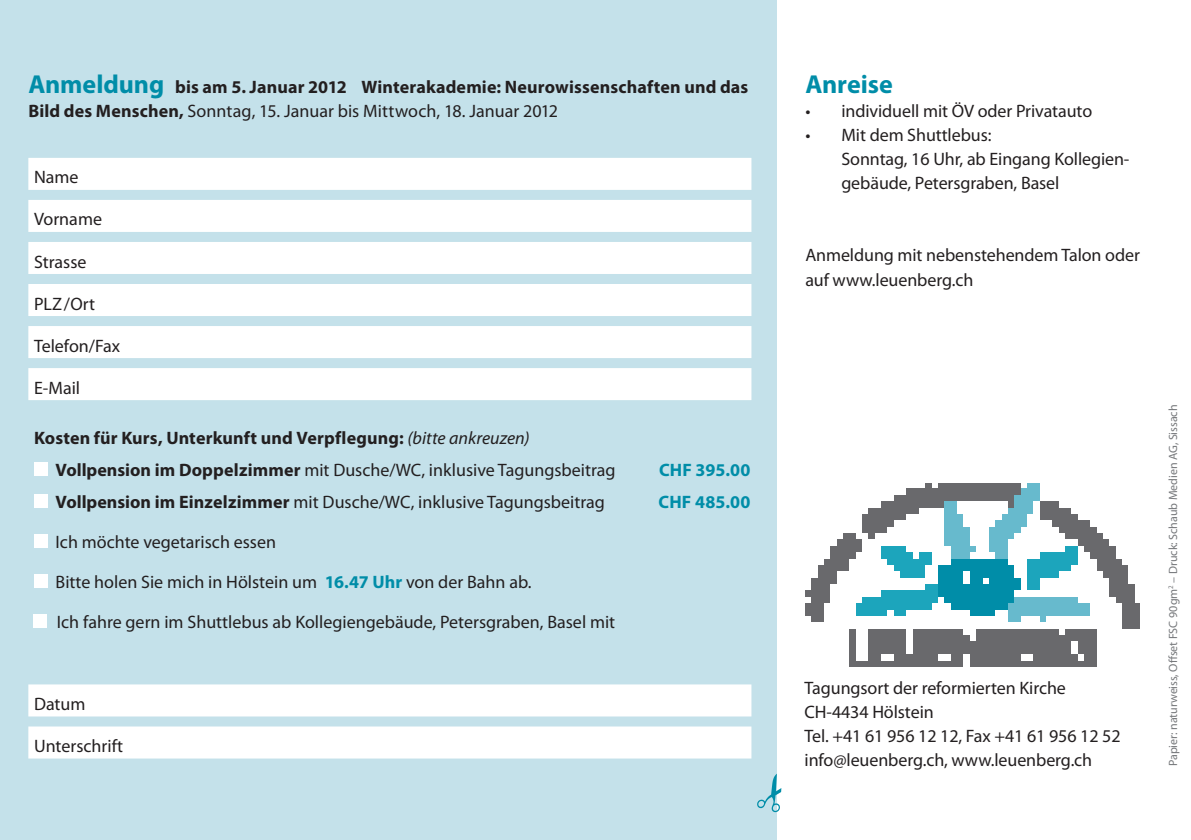
<style>
.page{position:relative;width:1191px;height:840px;background:#fff}
.page>*{position:absolute;margin:0;border:0;box-sizing:border-box;transform-origin:0 0}
._14_Grundtext_9_12{font:700 26px "Myriad Pro";letter-spacing:-.005em;color:#008da8}
._14_Grundtext_9_12-2{font:18px/24px "Myriad Pro";letter-spacing:-.005em;color:#231f20}
._19_Talontext{font:18px "Myriad Pro";color:#231f20}
._12_Untertitel_Gross{font:700 18px/24px "Myriad Pro";letter-spacing:.005em;color:#231f20}
._19_Talontext-2{font:700 18px/32px "Myriad Pro";letter-spacing:.01em;color:#231f20}
._19_Talontext_Linie{font:18px "Myriad Pro";color:#231f20}
._19_Talontext-3{font:700 18px "Myriad Pro";letter-spacing:.01em;color:#008da8}
._14_Grundtext_9_12-3{font:12px "Myriad Pro";letter-spacing:-.005em;color:#76787b}
.s1{font-size:26px;color:#008da8}
.s2{font-weight:400}
.s3{font-weight:400;font-style:italic}
.s4{font-weight:700}
.s5{font-weight:700;color:#008da8}
</style>
<div class="page">
<div style="left:0;top:0;width:777px;height:839px;background:#c4e1ea"></div>
<img style="left:805px;top:483px;width:334px;height:183px">
<svg style="left:757px;top:773px;width:24px;height:38px"></svg>
<div style="left:28px;top:158px;width:723px;height:32px;background:#fff"></div>
<div style="left:28px;top:200px;width:723px;height:32px;background:#fff"></div>
<div style="left:28px;top:242px;width:723px;height:32px;background:#fff"></div>
<div style="left:28px;top:284px;width:723px;height:32px;background:#fff"></div>
<div style="left:28px;top:326px;width:723px;height:32px;background:#fff"></div>
<div style="left:28px;top:368px;width:723px;height:32px;background:#fff"></div>
<div style="left:28px;top:684px;width:723px;height:32px;background:#fff"></div>
<div style="left:28px;top:726px;width:723px;height:32px;background:#fff"></div>
<div style="left:34px;top:461px;width:14px;height:14px;background:#fff"></div>
<div style="left:34px;top:493px;width:14px;height:14px;background:#fff"></div>
<div style="left:34px;top:533px;width:14px;height:14px;background:#fff"></div>
<div style="left:34px;top:573px;width:14px;height:14px;background:#fff"></div>
<div style="left:33px;top:614px;width:14px;height:13px;background:#fff"></div>
<p class="_12_Untertitel_Gross" style="left:28px;top:75px;width:721px"><span class="s1">Anmeldung</span> bis am 5. Januar 2012 Winterakademie: Neurowissenschaften und das<br>Bild des Menschen, <span class="s2">Sonntag, 15. Januar bis Mittwoch, 18. Januar 2012</span></p>
<p class="_19_Talontext_Linie" style="left:34px;top:166px;width:46px">Name</p>
<p class="_19_Talontext_Linie" style="left:34px;top:208px;width:69px">Vorname</p>
<p class="_19_Talontext_Linie" style="left:34px;top:250px;width:54px">Strasse</p>
<p class="_19_Talontext_Linie" style="left:34px;top:292px;width:63px">PLZ/Ort</p>
<p class="_19_Talontext_Linie" style="left:34px;top:334px;width:87px">Telefon/Fax</p>
<p class="_19_Talontext_Linie" style="left:34px;top:376px;width:48px">E-Mail</p>
<p class="_19_Talontext-2" style="left:56px;top:421px;width:561px;text-indent:-22px">Kosten für Kurs, Unterkunft und Verpflegung: <span class="s3">(bitte ankreuzen)<br></span>Vollpension im Doppelzimmer <span class="s2">mit Dusche/WC, inklusive Tagungsbeitrag</span></p>
<p class="_19_Talontext-3" style="left:659px;top:457px;width:93px">CHF 395.00</p>
<p class="_19_Talontext" style="left:56px;top:490px;width:551px"><span class="s4">Vollpension im Einzelzimmer</span> mit Dusche/WC, inklusive Tagungsbeitrag</p>
<p class="_19_Talontext-3" style="left:658px;top:489px;width:94px">CHF 485.00</p>
<p class="_19_Talontext" style="left:56px;top:530px;width:222px">Ich möchte vegetarisch essen</p>
<p class="_19_Talontext" style="left:56px;top:570px;width:477px">Bitte holen Sie mich in Hölstein um <span class="s5">16.47 Uhr</span> von der Bahn ab.</p>
<p class="_19_Talontext" style="left:57px;top:610px;width:560px">Ich fahre gern im Shuttlebus ab Kollegiengebäude, Petersgraben, Basel mit</p>
<p class="_19_Talontext_Linie" style="left:34px;top:692px;width:53px">Datum</p>
<p class="_19_Talontext_Linie" style="left:34px;top:734px;width:91px">Unterschrift</p>
<p class="_14_Grundtext_9_12" style="left:805px;top:67px;width:89px">Anreise</p>
<p class="_14_Grundtext_9_12-2" style="left:805px;top:99px;width:288px">• individuell mit ÖV oder Privatauto</p>
<p class="_14_Grundtext_9_12-2" style="left:841px;top:123px;width:290px;text-indent:-36px">• Mit dem Shuttlebus:<br>Sonntag, 16 Uhr, ab Eingang Kollegien&shy;gebäude, Petersgraben, Basel</p>
<p class="_14_Grundtext_9_12-2" style="left:805px;top:243px;width:336px">Anmeldung mit nebenstehendem Talon oder auf www.leuenberg.ch</p>
<p class="_14_Grundtext_9_12-2" style="left:804px;top:675px;width:263px">Tagungsort der reformierten Kirche</p>
<p class="_14_Grundtext_9_12-2" style="left:804px;top:699px;width:131px">CH-4434 Hölstein</p>
<p class="_14_Grundtext_9_12-2" style="left:804px;top:723px;width:317px">Tel. +41 61 956 12 12, Fax +41 61 956 12 52</p>
<p class="_14_Grundtext_9_12-2" style="left:804px;top:747px;width:289px">info@leuenberg.ch, www.leuenberg.ch</p>
<p class="_14_Grundtext_9_12-3" style="left:1165px;top:765px;width:363px;rotate:-90deg">Papier: naturweiss, Offset FSC 90gm<sup>2</sup> – Druck: Schaub Medien AG, Sissach</p>
</div>
